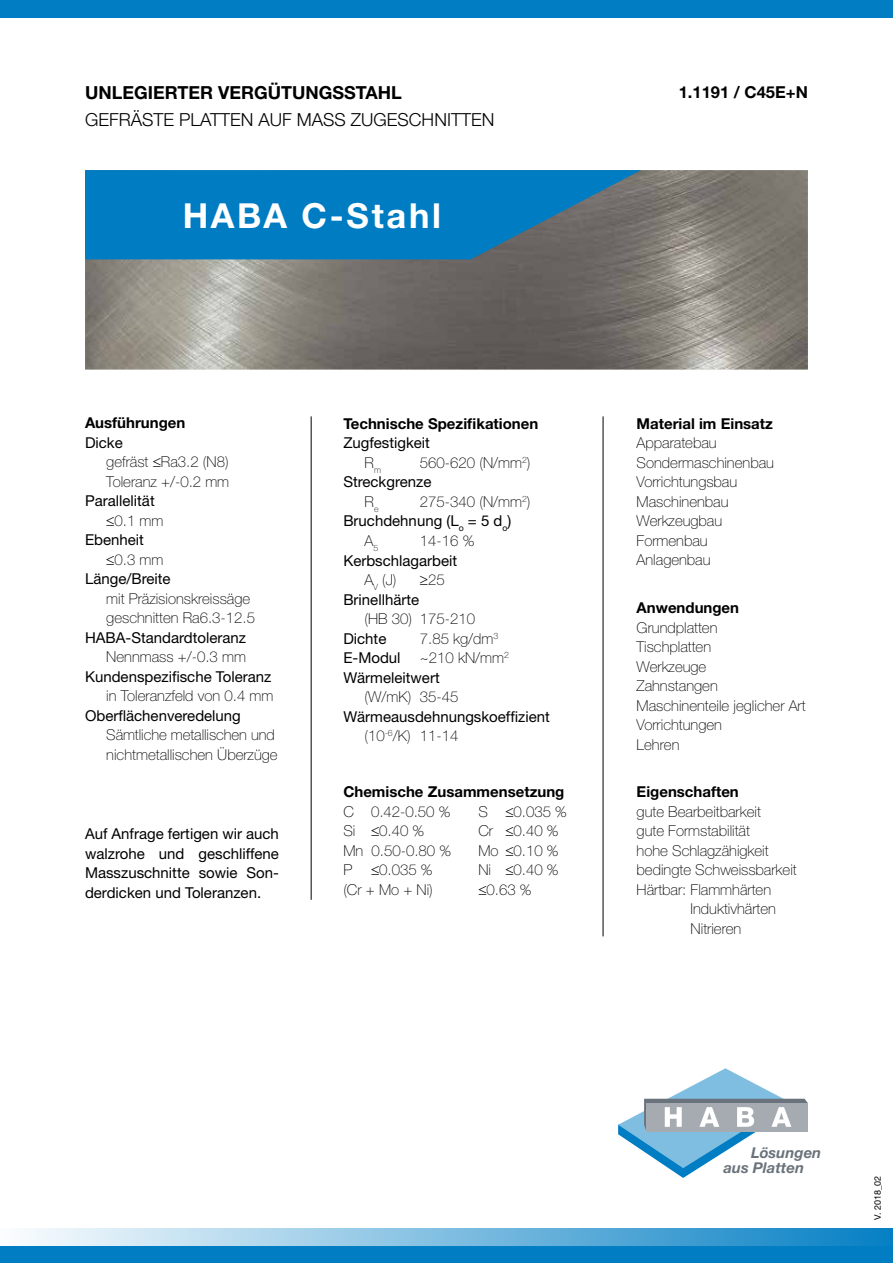
<style>
.page{position:relative;width:893px;height:1263px;background:#fff}
.page>*{position:absolute;margin:0;border:0;box-sizing:border-box;transform-origin:0 0}
.t1{font:700 34.5px "Helvetica Neue";letter-spacing:.075em;color:#fff}
.t2{font:300 18px "Helvetica Neue";color:#000}
.t3{font:700 18px "Helvetica Neue";color:#000}
.t4{font:700 16.5px "Helvetica Neue";color:#000}
.t5{font:100 15px/19.5px "Helvetica Neue";color:#000}
.t6{font:15px/19.5px "Helvetica Neue";color:#000}
.t7{font:700 15px "Helvetica Neue";color:#000}
.t8{font:italic 700 15px/14.7px "Helvetica Neue";color:#6a737b}
.t9{font:9px "Helvetica Neue";color:#000}
.s1{font-weight:400}
.s2{font-weight:100}
</style>
<div class="page">
<img style="left:85px;top:170px;width:723px;height:200px">
<svg style="left:618px;top:1068px;width:190px;height:110px"></svg>
<hr style="left:311px;top:416px;width:1px;height:484px;background:#000">
<hr style="left:603px;top:416px;width:1px;height:520px;background:#000">
<svg style="left:85px;top:170px;width:556px;height:89px;background:#1079b5"></svg>
<div style="left:0;top:1229px;width:893px;height:34px;background:linear-gradient(to right,#fcfdfe,#0680c4)"></div>
<div style="left:0;top:1246px;width:893px;height:17px;background:#007dc3"></div>
<div style="left:0;top:0;width:893px;height:17px;background:#007dc3"></div>
<p class="t3" style="left:85px;top:82px;width:318px">Unlegierter Vergütungsstah l</p>
<p class="t4" style="left:679px;top:82px;width:128px">1.1191 / C45E+N</p>
<p class="t2" style="left:85px;top:109px;width:411px">GEFRÄSTE PLATTEN AUF MASS ZUG ESCHNITTEN</p>
<h1 class="t1" style="left:183px;top:195px;width:260px">HABA C-Stahl</h1>
<p class="t7" style="left:85px;top:414px;width:102px">Ausführungen</p>
<p class="t5" style="left:106px;top:433px;width:124px;text-indent:-21px"><span class="s1">Dicke<br></span>gefräst ≤Ra3.2 (N8)<br>Toleranz +/-0.2 mm</p>
<p class="t6" style="left:85px;top:491px;width:71px">Parallelität</p>
<p class="t5" style="left:106px;top:511px;width:59px">≤0.1 mm</p>
<p class="t6" style="left:85px;top:530px;width:60px">Ebenheit</p>
<p class="t5" style="left:106px;top:550px;width:59px">≤0.3 mm</p>
<p class="t6" style="left:85px;top:569px;width:87px">Länge/Breite</p>
<p class="t5" style="left:106px;top:589px;width:150px">mit Präzisionskreissäge geschnitten Ra6.3-12.5</p>
<p class="t6" style="left:85px;top:627px;width:163px">HABA-Standardtoleranz</p>
<p class="t5" style="left:106px;top:647px;width:141px">Nennmass +/-0.3 mm</p>
<p class="t6" style="left:85px;top:666px;width:188px">Kundenspezifische Toleranz</p>
<p class="t5" style="left:106px;top:686px;width:169px">in Toleranzfeld von 0.4 mm</p>
<p class="t6" style="left:85px;top:705px;width:157px">Oberflächenveredelung</p>
<p class="t5" style="left:106px;top:725px;width:173px">Sämtliche metallischen und nichtmetallischen Überzüge</p>
<p class="t6" style="left:85px;top:824px;width:195px;text-align:justify">Auf Anfrage fertigen wir auch walzrohe und geschliffene Masszuschnitte sowie Son&shy;derdicken und Toleranzen.</p>
<p class="t7" style="left:343px;top:414px;width:196px">Technische Spezifikationen</p>
<p class="t6" style="left:365px;top:433px;width:67px;text-indent:-21px">Zugfestigkeit<br><span class="s2">R</span><sub>m</sub></p>
<p class="t5" style="left:420px;top:453px;width:112px">560-620 (N/mm<sup>2</sup>)</p>
<p class="t6" style="left:343px;top:472px;width:90px">Streckgrenze</p>
<p class="t5" style="left:365px;top:492px;width:15px">R<sub>e</sub></p>
<p class="t5" style="left:420px;top:492px;width:112px">275-340 (N/mm<sup>2</sup>)</p>
<p class="t6" style="left:343px;top:511px;width:169px">Bruchdehnung (L<sub>o</sub> = 5 d<sub>o</sub>)</p>
<p class="t5" style="left:365px;top:531px;width:15px">A<sub>5</sub></p>
<p class="t5" style="left:420px;top:531px;width:56px">14-16 %</p>
<p class="t6" style="left:365px;top:550px;width:94px;text-indent:-21px">Kerbschlagarbeit<br><span class="s2">A</span><sub>V</sub> <span class="s2">(J)</span></p>
<p class="t5" style="left:420px;top:570px;width:26px">≥25</p>
<p class="t6" style="left:343px;top:589px;width:77px">Brinellhärte</p>
<p class="t5" style="left:365px;top:609px;width:112px">(HB 30) 175-210</p>
<p class="t6" style="left:343px;top:628px;width:45px">Dichte</p>
<p class="t5" style="left:420px;top:628px;width:80px">7.85 kg/dm<sup>3</sup></p>
<p class="t6" style="left:343px;top:648px;width:59px">E-Modul</p>
<p class="t6" style="left:343px;top:648px;width:167px;text-indent:77px"><span class="s2">~210 kN/mm</span><sup>2<br></sup>Wärmeleitwert</p>
<p class="t5" style="left:365px;top:687px;width:95px">(W/mK) 35-45</p>
<p class="t6" style="left:365px;top:706px;width:187px;text-indent:-21px">Wärmeausdehnungskoeffizient <span class="s2">(10</span><sup>-6</sup><span class="s2">/K) 11-14</span></p>
<p class="t7" style="left:343px;top:783px;width:223px">Chemische Zusammensetzung</p>
<p class="t5" style="left:343px;top:802px;width:109px">C 0.42-0.50 %</p>
<p class="t5" style="left:478px;top:802px;width:90px">S ≤0.035 %</p>
<p class="t5" style="left:343px;top:821px;width:82px">Si ≤0.40 %</p>
<p class="t5" style="left:478px;top:821px;width:82px">Cr ≤0.40 %</p>
<p class="t5" style="left:343px;top:841px;width:109px">Mn 0.50-0.80 %</p>
<p class="t5" style="left:478px;top:841px;width:82px">Mo ≤0.10 %</p>
<p class="t5" style="left:343px;top:860px;width:10px">P</p>
<p class="t5" style="left:371px;top:860px;width:63px">≤0.035 %</p>
<p class="t5" style="left:478px;top:860px;width:82px">Ni ≤0.40 %</p>
<p class="t5" style="left:343px;top:880px;width:91px">(Cr + Mo + Ni)</p>
<p class="t5" style="left:478px;top:880px;width:55px">≤0.63 %</p>
<p class="t7" style="left:637px;top:414px;width:138px">Material im Einsatz</p>
<p class="t5" style="left:637px;top:433px;width:139px">Apparatebau<br>Sondermaschinenbau<br>Vorrichtungsbau<br>Maschinenbau<br>Werkzeugbau<br>Formenbau<br>Anlagenbau</p>
<p class="t7" style="left:637px;top:598px;width:104px">Anwendungen</p>
<p class="t5" style="left:637px;top:617px;width:171px">Grundplatten<br>Tischplatten<br>Werkzeuge<br>Zahnstangen<br>Maschinenteile jeglicher Art<br>Vorrichtungen<br>Lehren</p>
<p class="t7" style="left:637px;top:783px;width:104px">Eigenschaften</p>
<p class="t5" style="left:637px;top:802px;width:162px">gute Bearbeitbarkeit<br>gute Formstabilität<br>hohe Schlagzähigkeit bedingte Schweissbarkeit<br>Härtbar: Flammhärten</p>
<p class="t5" style="left:691px;top:899px;width:87px">Induktivhärten<br>Nitrieren</p>
<p class="t8" style="left:723px;top:1145px;width:99px;text-indent:28px">Lösungen aus Platten</p>
<p class="t9" style="left:872px;top:1220px;width:45px;rotate:-90deg">V. 2018_02</p>
</div>
